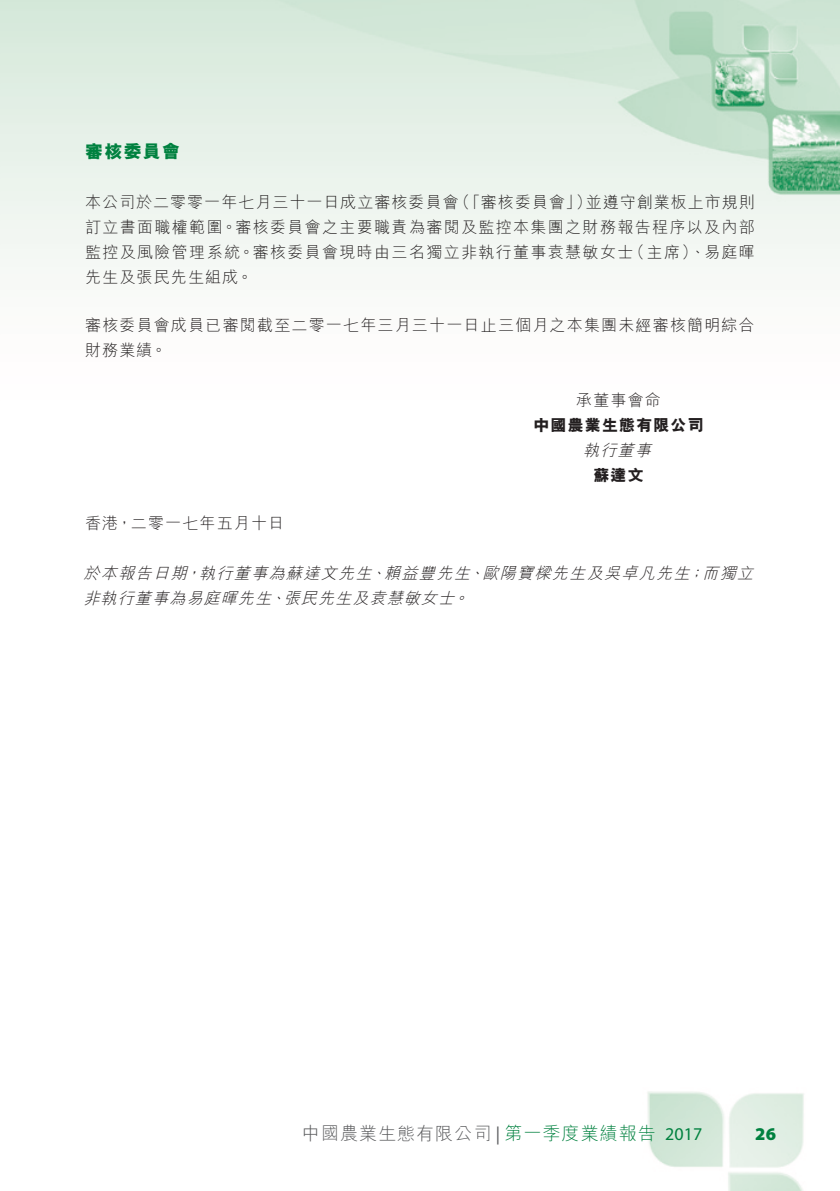
<style>
.page{position:relative;width:840px;height:1191px;background:#fff}
.page>*{position:absolute;margin:0;border:0;box-sizing:border-box;transform-origin:0 0}
.t1{font:300 18px "M Hei HK";letter-spacing:.055em;color:#57585a}
.Heading_1{font:800 18px "M Hei HK";letter-spacing:.07em;color:#00813f}
.t2{font:18px "Myriad Pro";color:#00813f}
.t3{font:900 18px "Myriad Pro";color:#00813f}
.Body_Text{font:300 16px/25px "M Hei HK";letter-spacing:.075em;color:#231f20}
.Body_Text-2{font:italic 300 16px "M Hei HK";color:#231f20}
.Body_Text-3{font:800 16px "M Hei HK";letter-spacing:.07em;color:#231f20}
.s1{font-family:"Myriad Pro";font-weight:400}
.s2{color:#00813f}
</style>
<div class="page">
<img style="left:1px;top:0;width:838px;height:259px">
<img style="left:0;top:0;width:1px;height:705px">
<img style="left:647px;top:1091px;width:157px;height:100px">
<p class="Heading_1" style="left:85px;top:142px;width:97px">審核委員會</p>
<p class="Body_Text" style="left:454px;top:189px;width:139px">（「審核委員會」）</p>
<p class="Body_Text" style="left:85px;top:189px;width:375px">本公司於二零零一年七月三十一日成立審核委員會</p>
<p class="Body_Text" style="left:85px;top:214px;width:671px">訂立書面職權範圍。審核委員會之主要職責為審閱及監控本集團之財務報告程序以及內部</p>
<p class="Body_Text" style="left:628px;top:239px;width:127px">（主席）、易庭暉</p>
<p class="Body_Text" style="left:585px;top:189px;width:171px">並遵守創業板上市規則</p>
<p class="Body_Text" style="left:85px;top:239px;width:549px">監控及風險管理系統。審核委員會現時由三名獨立非執行董事袁慧敏女士先生及張民先生組成。</p>
<p class="Body_Text" style="left:85px;top:312px;width:670px">審核委員會成員已審閱截至二零一七年三月三十一日止三個月之本集團未經審核簡明綜合財務業績。</p>
<p class="Body_Text" style="left:576px;top:387px;width:86px">承董事會命</p>
<p class="Body_Text-3" style="left:533px;top:417px;width:172px">中國農業生態有限公司</p>
<p class="Body_Text-2" style="left:583px;top:442px;width:73px">執行董事</p>
<p class="Body_Text-3" style="left:593px;top:467px;width:52px">蘇達文</p>
<p class="Body_Text" style="left:85px;top:510px;width:200px">香港，二零一七年五月十日</p>
<p class="Body_Text-2" style="left:702px;top:565px;width:56px">而獨立</p>
<p class="Body_Text-2" style="left:482px;top:565px;width:213px">歐陽寶樑先生及吳卓凡先生</p>
<p class="Body_Text-2" style="left:83px;top:565px;width:109px">於本報告日期</p>
<p class="Body_Text-2" style="left:384px;top:565px;width:91px">賴益豐先生</p>
<p class="Body_Text-2" style="left:199px;top:565px;width:178px">執行董事為蘇達文先生</p>
<p class="Body_Text-2" style="left:687px;top:565px;width:22px">；</p>
<p class="Body_Text-2" style="left:185px;top:565px;width:22px">，</p>
<p class="Body_Text-2" style="left:369px;top:565px;width:22px">、</p>
<p class="Body_Text-2" style="left:468px;top:565px;width:22px">、</p>
<p class="Body_Text-2" style="left:83px;top:590px;width:193px">非執行董事為易庭暉先生</p>
<p class="Body_Text-2" style="left:283px;top:590px;width:176px">張民先生及袁慧敏女士</p>
<p class="Body_Text-2" style="left:452px;top:590px;width:22px">。</p>
<p class="Body_Text-2" style="left:269px;top:590px;width:22px">、</p>
<p class="t1" style="left:302px;top:1123px;width:355px">中國農業生態有限公司 <span class="s1">|</span> <span class="s2">第一季度業績報告</span></p>
<p class="t2" style="left:664px;top:1122px;width:39px">2017</p>
<p class="t3" style="left:754px;top:1121px;width:22px">26</p>
</div>
